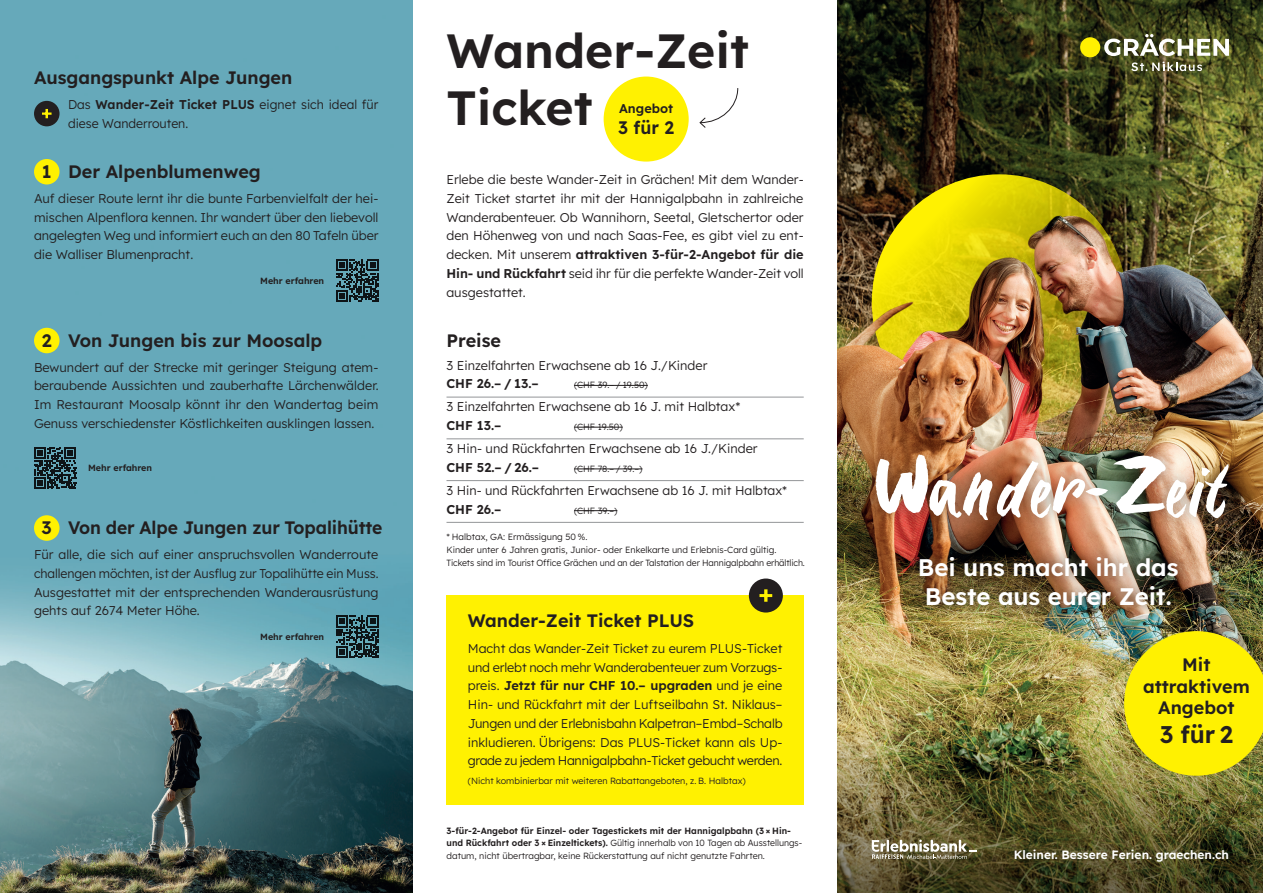
<style>
.page{position:relative;width:1263px;height:893px;background:#fff}
.page>*{position:absolute;margin:0;border:0;box-sizing:border-box;transform-origin:0 0}
.t1{font:90px "Six Hands Brush";color:#fff}
.t2{font:600 48px "Lexend";color:#231f20}
.t3{font:600 24px "Lexend";color:#fff}
.Untertitel{font:600 24px "Lexend";color:#231f20}
.Untertitel-2{font:600 18px "Lexend";color:#231f20}
.Titel{font:600 18px "Lexend";color:#231f20}
.LT{font:300 12.75px/18.8px "Lexend";color:#231f20;text-align:justify}
.Titel-2{font:600 12.75px "Lexend";color:#231f20}
.t4{font:600 12px "Lexend";color:#fff}
.LT-2{font:300 9px/12.8px "Lexend";color:#231f20}
.LT-3{font:600 9px "Lexend";color:#231f20}
.s1{font-weight:600}
</style>
<div class="page">
<img style="left:0;top:0;width:412px;height:893px">
<hr style="left:446px;top:397px;width:358px;height:1px;background:#939598">
<hr style="left:446px;top:439px;width:358px;height:1px;background:#939598">
<hr style="left:446px;top:480px;width:358px;height:1px;background:#939598">
<hr style="left:446px;top:522px;width:358px;height:1px;background:#939598">
<hr style="left:574px;top:385px;width:74px;height:1px;background:#231f20">
<hr style="left:574px;top:427px;width:49px;height:1px;background:#231f20">
<hr style="left:574px;top:469px;width:68px;height:1px;background:#231f20">
<hr style="left:574px;top:510px;width:43px;height:1px;background:#231f20">
<svg style="left:699px;top:88px;width:39px;height:40px"></svg>
<div style="left:446px;top:596px;width:358px;height:209px;background:#fff101"></div>
<div style="left:749px;top:578px;width:34px;height:34px;background:#231f20;border-radius:50%"></div>
<svg style="left:759px;top:589px;width:13px;height:13px"></svg>
<img style="left:838px;top:0;width:425px;height:728px">
<img style="left:872px;top:174px;width:255px;height:255px;border-radius:50%">
<div style="left:1080px;top:37px;width:20px;height:20px;background:#fff101;border-radius:50%"></div>
<svg style="left:1131px;top:62px;width:71px;height:9px"></svg>
<svg style="left:1104px;top:34px;width:125px;height:22px"></svg>
<div style="left:861px;top:441px;width:381px;height:92px;background:#231f20;opacity:.4"></div>
<div style="left:904px;top:542px;width:289px;height:78px;background:#231f20;opacity:.8"></div>
<div style="left:34px;top:159px;width:26px;height:25px;background:#fff101;border-radius:50%"></div>
<div style="left:34px;top:328px;width:26px;height:25px;background:#fff101;border-radius:50%"></div>
<div style="left:34px;top:515px;width:26px;height:26px;background:#fff101;border-radius:50%"></div>
<div style="left:34px;top:101px;width:26px;height:25px;background:#231f20;border-radius:50%"></div>
<svg style="left:42px;top:109px;width:10px;height:9px"></svg>
<div style="left:604px;top:77px;width:85px;height:85px;background:#fff101;border-radius:50%"></div>
<div style="left:331px;top:254px;width:53px;height:53px;background:#66a9ba"></div>
<svg style="left:336px;top:259px;width:42px;height:43px"></svg>
<div style="left:28px;top:441px;width:54px;height:53px;background:#66a9ba"></div>
<svg style="left:34px;top:447px;width:42px;height:42px"></svg>
<div style="left:331px;top:610px;width:53px;height:53px;background:linear-gradient(to right,#6dafbd,#63aaba)"></div>
<svg style="left:336px;top:615px;width:42px;height:43px;background:#2e4c53"></svg>
<img style="left:838px;top:728px;width:425px;height:165px">
<svg style="left:1124px;top:631px;width:139px;height:145px;background:#e6db10"></svg>
<div style="left:999px;top:835px;width:244px;height:41px;background:#231f20;opacity:.2"></div>
<svg style="left:872px;top:840px;width:105px;height:19px"></svg>
<p class="t2" style="left:446px;top:16px;width:304px">Wander-Zeit</p>
<p class="t2" style="left:446px;top:73px;width:148px">Ticket</p>
<p class="Untertitel-2" style="left:34px;top:65px;width:260px">Ausgangspunkt Alpe Jungen</p>
<p class="LT" style="left:68px;top:94px;width:312px">Das <span class="s1">Wander-Zeit Ticket PLUS</span> eignet sich ideal für diese Wanderrouten.</p>
<p class="Titel-2" style="left:619px;top:99px;width:56px">Angebot</p>
<p class="Titel" style="left:618px;top:115px;width:57px">3 für 2</p>
<p class="Untertitel-2" style="left:68px;top:158px;width:194px">Der Alpenblumenweg</p>
<p class="Untertitel-2" style="left:42px;top:159px;width:11px">1</p>
<p class="LT" style="left:34px;top:188px;width:346px">Auf dieser Route lernt ihr die bunte Farbenvielfalt der hei&shy;mischen Alpenflora kennen. Ihr wandert über den liebevoll angelegten Weg und informiert euch an den 80 Tafeln über die Walliser Blumenpracht.</p>
<p class="LT-3" style="left:260px;top:274px;width:66px">Mehr erfahren</p>
<p class="Untertitel-2" style="left:68px;top:327px;width:256px">Von Jungen bis zur Moosalp</p>
<p class="Untertitel-2" style="left:42px;top:327px;width:11px">2</p>
<p class="LT" style="left:34px;top:357px;width:346px">Bewundert auf der Strecke mit geringer Steigung atem&shy;beraubende Aussichten und zauberhafte Lärchenwälder.<br>Im Restaurant Moosalp könnt ihr den Wandertag beim Genuss verschiedenster Köstlichkeiten ausklingen lassen.</p>
<p class="LT-3" style="left:88px;top:461px;width:66px">Mehr erfahren</p>
<p class="Untertitel-2" style="left:68px;top:515px;width:316px">Von der Alpe Jungen zur Topalihütte</p>
<p class="Untertitel-2" style="left:42px;top:515px;width:12px">3</p>
<p class="LT" style="left:34px;top:544px;width:346px">Für alle, die sich auf einer anspruchsvollen Wanderroute challengen möchten, ist der Ausflug zur Topalihütte ein Muss.<br>Ausgestattet mit der entsprechenden Wanderausrüstung gehts auf 2674 Meter Höhe.</p>
<p class="LT-3" style="left:260px;top:630px;width:66px">Mehr erfahren</p>
<p class="LT" style="left:446px;top:169px;width:359px">Erlebe die beste Wander-Zeit in Grächen! Mit dem Wander-Zeit Ticket startet ihr mit der Hannigalpbahn in zahlreiche Wanderabenteuer. Ob Wannihorn, Seetal, Gletschertor oder den Höhenweg von und nach Saas-Fee, es gibt viel zu ent&shy;decken. Mit unserem <span class="s1">attraktiven 3-für-2-Angebot für die Hin- und Rückfahrt</span> seid ihr für die perfekte Wander-Zeit voll ausgestattet.</p>
<p class="Untertitel-2" style="left:446px;top:327px;width:56px">Preise</p>
<p class="LT" style="left:446px;top:355px;width:262px">3 Einzelfahrten Erwachsene ab 16 J./Kinder<br><span class="s1">CHF 26.– / 13.–</span></p>
<p class="LT-2" style="left:574px;top:378px;width:75px">(CHF 39.– / 19.50)</p>
<p class="LT" style="left:446px;top:397px;width:295px">3 Einzelfahrten Erwachsene ab 16 J. mit Halbtax*<br><span class="s1">CHF 13.–</span></p>
<p class="LT-2" style="left:574px;top:420px;width:50px">(CHF 19.50)</p>
<p class="LT" style="left:446px;top:438px;width:313px">3 Hin- und Rückfahrten Erwachsene ab 16 J./Kinder<br><span class="s1">CHF 52.– / 26.–</span></p>
<p class="LT-2" style="left:574px;top:462px;width:70px">(CHF 78.– / 39.–)</p>
<p class="LT" style="left:446px;top:480px;width:342px">3 Hin- und Rückfahrten Erwachsene ab 16 J. mit Halbtax*<br><span class="s1">CHF 26.–</span></p>
<p class="LT-2" style="left:574px;top:503px;width:45px">(CHF 39.–)</p>
<p class="LT-2" style="left:446px;top:530px;width:142px">* Halbtax, GA: Ermässigung 50 %.</p>
<p class="LT-2" style="left:446px;top:543px;width:331px">Kinder unter 6 Jahren gratis, Junior- oder Enkelkarte und Erlebnis-Card gültig.</p>
<p class="LT-2" style="left:446px;top:556px;width:360px">Tickets sind im Tourist Office Grächen und an der Talstation der Hannigalpbahn erhältlich.</p>
<p class="Untertitel-2" style="left:468px;top:608px;width:228px">Wander-Zeit Ticket PLUS</p>
<p class="LT" style="left:468px;top:638px;width:316px">Macht das Wander-Zeit Ticket zu eurem PLUS-Ticket und erlebt noch mehr Wanderabenteuer zum Vorzugs&shy;preis. <span class="s1">Jetzt für nur CHF 10.– upgraden</span> und je eine Hin- und Rückfahrt mit der Luftseilbahn St. Niklaus– Jungen und der Erlebnisbahn Kalpetran–Embd–Schalb inkludieren. Übrigens: Das PLUS-Ticket kann als Up&shy;grade zu jedem Hannigalpbahn-Ticket gebucht werden.</p>
<p class="LT-2" style="left:468px;top:774px;width:279px">(Nicht kombinierbar mit weiteren Rabattangeboten, z. B. Halbtax)</p>
<p class="LT-2" style="left:446px;top:823px;width:357px"><span class="s1">3-für-2-Angebot für Einzel- oder Tagestickets mit der Hannigalpbahn (3 × Hin&shy;und Rückfahrt oder 3 × Einzeltickets).</span> Gültig innerhalb von 10 Tagen ab Ausstellungs&shy;datum, nicht übertragbar, keine Rückerstattung auf nicht genutzte Fahrten.</p>
<p class="t1" style="left:872px;top:427px;width:358px">Wander-Zeit</p>
<p class="t3" style="left:918px;top:550px;width:262px">Bei uns macht ihr das</p>
<p class="t3" style="left:925px;top:579px;width:248px">Beste aus eurer Zeit.</p>
<p class="Untertitel-2" style="left:1182px;top:652px;width:30px">Mit</p>
<p class="Untertitel-2" style="left:1143px;top:673px;width:108px">attraktivem</p>
<p class="Untertitel-2" style="left:1158px;top:695px;width:78px">Angebot</p>
<p class="Untertitel" style="left:1160px;top:717px;width:75px">3 für 2</p>
<p class="t4" style="left:1014px;top:846px;width:217px">Kleiner. Bessere Ferien. graechen.ch</p>
</div>
